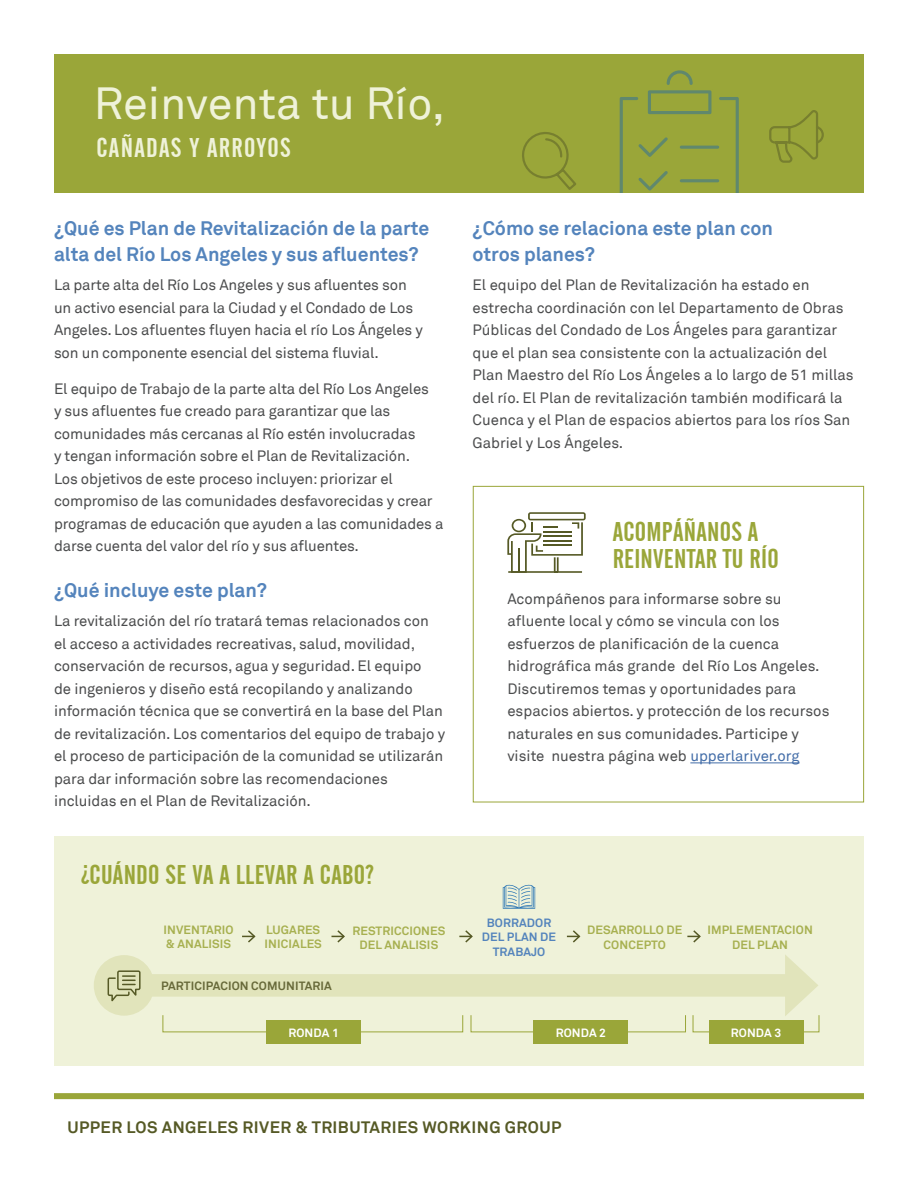
<style>
.page{position:relative;width:918px;height:1188px;background:#fff}
.page>*{position:absolute;margin:0;border:0;box-sizing:border-box;transform-origin:0 0}
.t1{font:45px "Akkurat TT";color:#eff2d9}
.Header_2{font:27px/27px "Alternate Gothic No 2 BT";letter-spacing:.01em;color:#9aa639}
.t2{font:27px "Alternate Gothic No 2 BT";letter-spacing:.05em;color:#eff2d9}
.Worshop_Dates{font:700 19.5px/25.5px "Akkurat TT";color:#5484bc}
.t3{font:700 16.5px "Akkurat TT";letter-spacing:.025em;color:#555925}
.Body{font:15px/22.5px "Akkurat TT";letter-spacing:-.005em;color:#4b4c4d}
.Inforgraph_1{font:700 12px/14.4px "Akkurat TT";letter-spacing:.01em;color:#a7b050;text-align:center}
.Inforgraph_1-2{font:700 12px "Akkurat TT";letter-spacing:.01em;color:#676939}
.Inforgraph_1-3{font:700 12px/14.4px "Akkurat TT";letter-spacing:.01em;color:#5484bc;text-align:center}
.Inforgraph_1-4{font:700 12px "Akkurat TT";letter-spacing:.01em;color:#fff}
.s1{color:#436da8}
</style>
<div class="page">
<div style="left:54px;top:54px;width:810px;height:138px;background:#9aa639"></div>
<svg style="left:522px;top:132px;width:54px;height:58px"></svg>
<svg style="left:619px;top:70px;width:120px;height:122px"></svg>
<div style="left:677px;top:143px;width:45px;height:8px;border:3px solid #9aa639;border-radius:3px"></div>
<div style="left:677px;top:177px;width:45px;height:8px;border:3px solid #9aa639;border-radius:3px"></div>
<div style="left:54px;top:836px;width:810px;height:230px;background:#eff2d9"></div>
<div style="left:94px;top:955px;width:60px;height:61px;background:#e1e4bb;border-radius:50%"></div>
<hr style="left:690px;top:763px;width:110px;height:1px;background:#436da8">
<div style="left:473px;top:486px;width:391px;height:316px;border:1px solid #9aa639"></div>
<div style="left:54px;top:1093px;width:810px;height:6px;background:#9aa639"></div>
<svg style="left:507px;top:512px;width:79px;height:61px"></svg>
<hr style="left:544px;top:540px;width:28px;height:2px;background:#555925">
<hr style="left:544px;top:544px;width:28px;height:2px;background:#555925">
<svg style="left:769px;top:110px;width:55px;height:53px"></svg>
<div style="left:104px;top:974px;width:693px;height:23px;background:#e1e4bb"></div>
<svg style="left:785px;top:955px;width:33px;height:60px"></svg>
<svg style="left:107px;top:970px;width:34px;height:32px"></svg>
<div style="left:266px;top:1020px;width:95px;height:24px;background:#9aa639"></div>
<div style="left:534px;top:1020px;width:94px;height:24px;background:#9aa639"></div>
<div style="left:709px;top:1020px;width:94px;height:24px;background:#9aa639"></div>
<svg style="left:503px;top:884px;width:32px;height:25px"></svg>
<svg style="left:242px;top:930px;width:14px;height:13px"></svg>
<svg style="left:332px;top:930px;width:13px;height:13px"></svg>
<svg style="left:459px;top:930px;width:14px;height:13px"></svg>
<svg style="left:567px;top:930px;width:14px;height:13px"></svg>
<svg style="left:687px;top:930px;width:14px;height:13px"></svg>
<p class="t1" style="left:94px;top:77px;width:353px">Reinventa tu Río,</p>
<p class="t2" style="left:96px;top:133px;width:196px">CAÑADAS Y ARROYOS</p>
<p class="Worshop_Dates" style="left:54px;top:215px;width:377px">¿Qué es Plan de Revitalización de la parte alta del Río Los Angeles y sus afluentes?</p>
<p class="Body" style="left:54px;top:274px;width:370px">La parte alta del Río Los Angeles y sus afluentes son un activo esencial para la Ciudad y el Condado de Los Angeles. Los afluentes fluyen hacia el río Los Ángeles y son un componente esencial del sistema fluvial.</p>
<p class="Body" style="left:54px;top:377px;width:391px">El equipo de Trabajo de la parte alta del Río Los Angeles<br>y sus afluentes fue creado para garantizar que las comunidades más cercanas al Río estén involucradas<br>y tengan información sobre el Plan de Revitalización.<br>Los objetivos de este proceso incluyen: priorizar el compromiso de las comunidades desfavorecidas y crear programas de educación que ayuden a las comunidades a darse cuenta del valor del río y sus afluentes.</p>
<p class="Worshop_Dates" style="left:54px;top:577px;width:215px">¿Qué incluye este plan?</p>
<p class="Body" style="left:54px;top:610px;width:393px">La revitalización del río tratará temas relacionados con<br>el acceso a actividades recreativas, salud, movilidad, conservación de recursos, agua y seguridad. El equipo<br>de ingenieros y diseño está recopilando y analizando información técnica que se convertirá en la base del Plan de revitalización. Los comentarios del equipo de trabajo y el proceso de participación de la comunidad se utilizarán para dar información sobre las recomendaciones incluidas en el Plan de Revitalización.</p>
<p class="Header_2" style="left:81px;top:861px;width:294px">¿CUÁNDO SE VA A LLEVAR A CABO?</p>
<p class="Worshop_Dates" style="left:472px;top:215px;width:302px">¿Cómo se relaciona este plan con otros planes?</p>
<p class="Body" style="left:472px;top:274px;width:383px">El equipo del Plan de Revitalización ha estado en estrecha coordinación con lel Departamento de Obras Públicas del Condado de Los Ángeles para garantizar que el plan sea consistente con la actualización del Plan Maestro del Río Los Ángeles a lo largo de 51 millas del río. El Plan de revitalización también modificará la Cuenca y el Plan de espacios abiertos para los ríos San Gabriel y Los Ángeles.</p>
<p class="Header_2" style="left:613px;top:518px;width:168px">ACOMPÁÑANOS A<br>REINVENTAR TU RÍO</p>
<p class="Body" style="left:507px;top:588px;width:324px">Acompáñenos para informarse sobre su afluente local y cómo se vincula con los esfuerzos de planificación de la cuenca hidrográfica más grande del Río Los Angeles.<br>Discutiremos temas y oportunidades para espacios abiertos. y protección de los recursos naturales en sus comunidades. Participe y visite nuestra página web <span class="s1">upperlariver.org</span></p>
<p class="Inforgraph_1" style="left:164px;top:922px;width:72px;text-align:left">INVENTARIO &amp; ANALISIS</p>
<p class="Inforgraph_1" style="left:265px;top:922px;width:59px;text-align:left">LUGARES<br>INICIALES</p>
<p class="Inforgraph_1" style="left:352px;top:923px;width:94px">RESTRICCIONES<br>DEL ANALISIS</p>
<p class="Inforgraph_1-3" style="left:482px;top:915px;width:76px">BORRADOR<br>DEL PLAN DE<br>TRABAJO</p>
<p class="Inforgraph_1" style="left:587px;top:923px;width:96px">DESARROLLO DE<br>CONCEPTO</p>
<p class="Inforgraph_1" style="left:707px;top:923px;width:107px">IMPLEMENTACION<br>DEL PLAN</p>
<p class="Inforgraph_1-2" style="left:161px;top:978px;width:172px">PARTICIPACION COMUNITARIA</p>
<p class="Inforgraph_1-4" style="left:288px;top:1025px;width:52px">RONDA 1</p>
<p class="Inforgraph_1-4" style="left:556px;top:1025px;width:52px">RONDA 2</p>
<p class="Inforgraph_1-4" style="left:731px;top:1025px;width:52px">RONDA 3</p>
<p class="t3" style="left:68px;top:1117px;width:495px">UPPER LOS ANGELES RIVER &amp; TRIBUTARIES WORKING GROUP</p>
</div>
